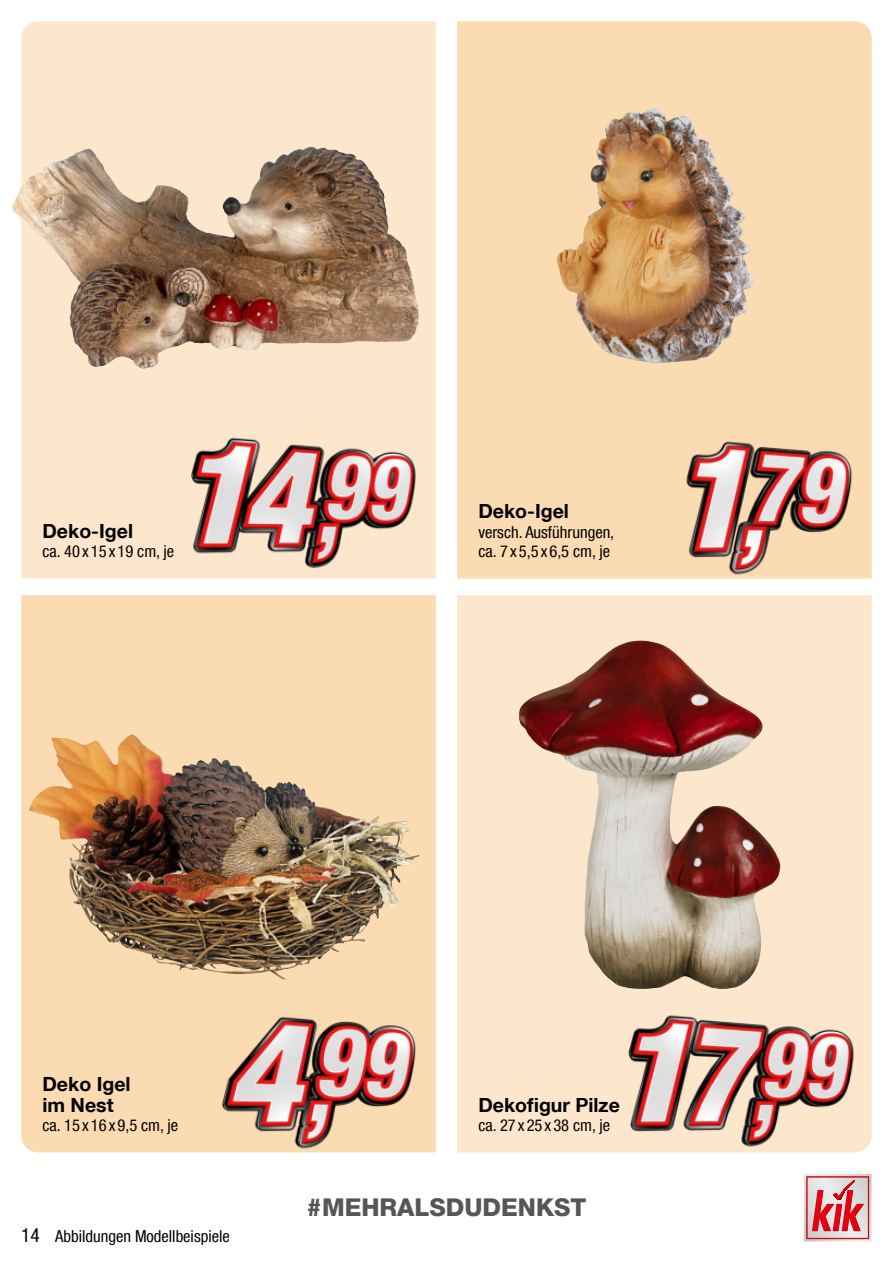
<style>
.page{position:relative;width:893px;height:1263px;background:#fff}
.page>*{position:absolute;margin:0;border:0;box-sizing:border-box;transform-origin:0 0}
.t1{font:800 24.45px "Helvetica Neue LT Com";color:#565656}
.t2{font:700 19.5px/21px "Helvetica Neue LT Com";color:#000}
.t3{font:condensed 19.5px "Helvetica Neue LT Com";color:#000}
.t4{font:condensed 16.5px/19.5px "Helvetica Neue LT Com";color:#000}
</style>
<div class="page">
<div style="left:457px;top:21px;width:415px;height:557px;background:#fbdbb2"></div>
<svg style="left:21px;top:21px;width:415px;height:557px;background:#dbc1a7"></svg>
<div style="left:457px;top:595px;width:415px;height:557px;background:#fce7cc"></div>
<img style="left:21px;top:595px;width:415px;height:557px">
<img style="left:17px;top:148px;width:285px;height:89px">
<img style="left:29px;top:735px;width:102px;height:111px">
<img style="left:557px;top:110px;width:195px;height:253px">
<img style="left:518px;top:640px;width:264px;height:351px">
<img style="left:200px;top:996px;width:236px;height:156px">
<img style="left:619px;top:996px;width:253px;height:156px">
<img style="left:636px;top:422px;width:236px;height:156px">
<img style="left:77px;top:419px;width:429px;height:160px">
<svg style="left:804px;top:1174px;width:68px;height:68px;background:#de989d"></svg>
<p class="t2" style="left:43px;top:522px;width:92px">Deko-Igel</p>
<p class="t4" style="left:43px;top:543px;width:133px">ca. 40 x 15 x 19 cm, je</p>
<p class="t2" style="left:478px;top:502px;width:92px">Deko-Igel</p>
<p class="t4" style="left:478px;top:523px;width:137px">versch. Ausführungen, ca. 7 x 5,5 x 6,5 cm, je</p>
<p class="t2" style="left:43px;top:1075px;width:90px">Deko Igel im Nest</p>
<p class="t4" style="left:43px;top:1117px;width:137px">ca. 15 x 16 x 9,5 cm, je</p>
<p class="t3" style="left:21px;top:1227px;width:20px">14</p>
<p class="t4" style="left:55px;top:1227px;width:176px">Abbildungen Modellbeispiele</p>
<p class="t2" style="left:478px;top:1094px;width:143px">Deko昀椀gur Pilze</p>
<p class="t4" style="left:478px;top:1117px;width:133px">ca. 27 x 25 x 38 cm, je</p>
<h1 class="t1" style="left:307px;top:1194px;width:281px">#MEHRALSDUDENKST</h1>
</div>
